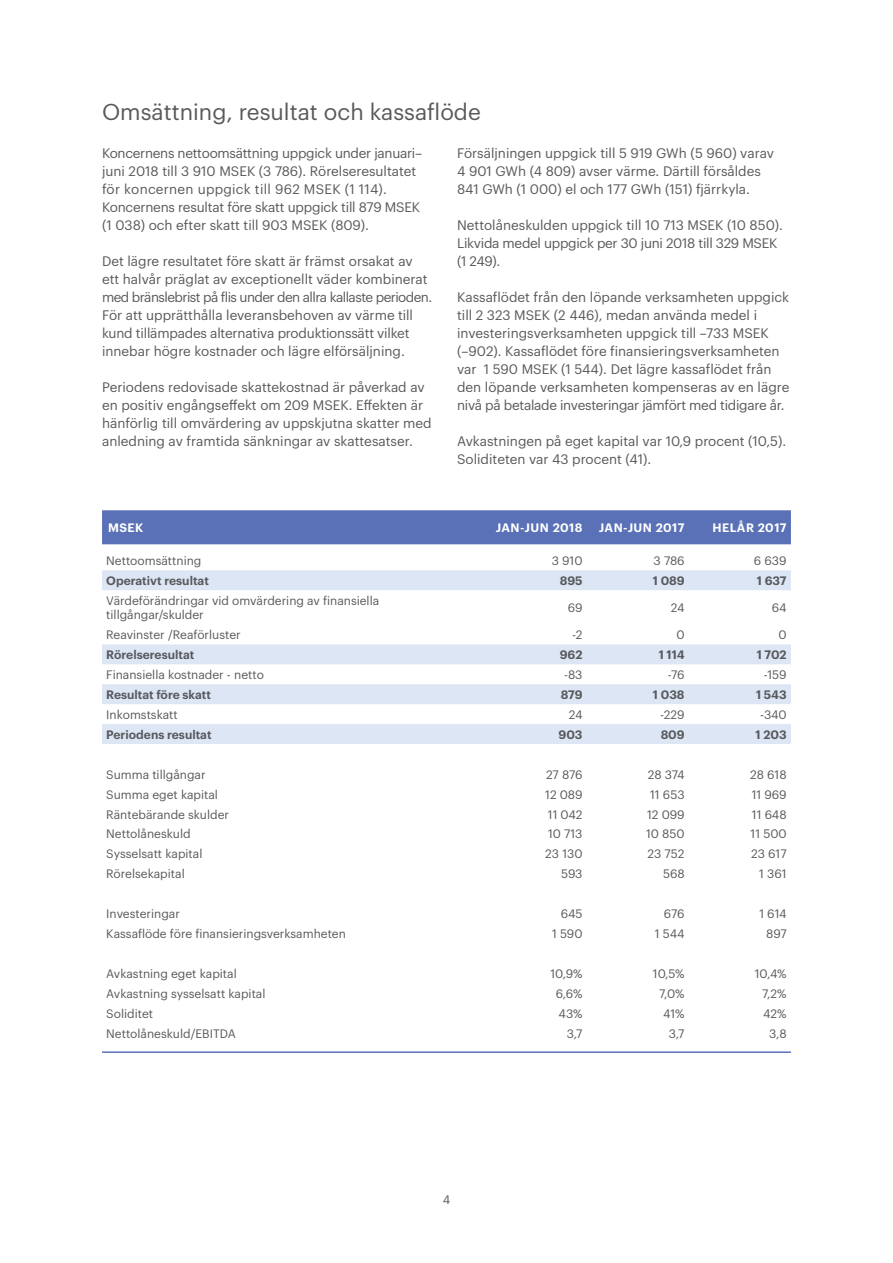
<style>
.page{position:relative;width:893px;height:1263px;background:#fff}
.page>*{position:absolute;margin:0;border:0;box-sizing:border-box;transform-origin:0 0}
.t1{font:22.5px "Graphik";color:#58595b}
.t2{font:13.5px/18px "Graphik";color:#58595b}
.t3{font:13.5px/18px "Graphik";letter-spacing:-.02em;color:#58595b}
.t4{font:12px/14.4px "Graphik";color:#58595b}
.t5{font:600 12px "Graphik";color:#58595b}
.t6{font:600 12px "Graphik";letter-spacing:.04em;color:#fff}
</style>
<div class="page">
<div style="left:102px;top:510px;width:689px;height:34px;background:#5a71b7"></div>
<svg style="left:102px;top:570px;width:689px;height:174px"></svg>
<hr style="left:102px;top:1051px;width:689px;height:2px;background:#5a71b7">
<h1 class="t1" style="left:102px;top:95px;width:380px">Omsättning, resultat och kassaflöde</h1>
<p class="t2" style="left:102px;top:143px;width:322px">Koncernens nettoomsättning uppgick under januari– juni 2018 till 3 910 MSEK (3 786). Rörelseresultatet för koncernen uppgick till 962 MSEK (1 114).<br>Koncernens resultat före skatt uppgick till 879 MSEK (1 038) och efter skatt till 903 MSEK (809).</p>
<p class="t2" style="left:102px;top:251px;width:332px">Det lägre resultatet före skatt är främst orsakat av ett halvår präglat av exceptionellt väder kombinerat med bränslebrist på flis under den allra kallaste perioden.<br>För att upprätthålla leveransbehoven av värme till kund tillämpades alternativa produktionssätt vilket innebar högre kostnader och lägre elförsäljning.</p>
<p class="t2" style="left:102px;top:377px;width:331px">Periodens redovisade skattekostnad är påverkad av en positiv engångseffekt om 209 MSEK. Effekten är hänförlig till omvärdering av uppskjutna skatter med anledning av framtida sänkningar av skattesatser.</p>
<p class="t2" style="left:457px;top:143px;width:318px">Försäljningen uppgick till 5 919 GWh (5 960) varav<br>4 901 GWh (4 809) avser värme. Därtill försåldes<br>841 GWh (1 000) el och 177 GWh (151) fjärrkyla.</p>
<p class="t3" style="left:457px;top:215px;width:327px">Nettolåneskulden uppgick till 10 713 MSEK (10 850).<br>Likvida medel uppgick per 30 juni 2018 till 329 MSEK (1 249).</p>
<p class="t2" style="left:457px;top:287px;width:334px">Kassaflödet från den löpande verksamheten uppgick till 2 323 MSEK (2 446), medan använda medel i investeringsverksamheten uppgick till –733 MSEK (–902). Kassaflödet före finansieringsverksamheten var 1 590 MSEK (1 544). Det lägre kassaflödet från den löpande verksamheten kompenseras av en lägre nivå på betalade investeringar jämfört med tidigare år.</p>
<p class="t2" style="left:457px;top:431px;width:331px">Avkastningen på eget kapital var 10,9 procent (10,5).<br>Soliditeten var 43 procent (41).</p>
<p class="t6" style="left:108px;top:519px;width:37px">MSEK</p>
<p class="t6" style="left:496px;top:519px;width:88px">JAN-JUN 2018</p>
<p class="t6" style="left:599px;top:519px;width:87px">JAN-JUN 2017</p>
<p class="t6" style="left:712px;top:519px;width:76px">HELÅR 2017</p>
<p class="t4" style="left:106px;top:553px;width:97px">Nettoomsättning</p>
<p class="t4" style="left:552px;top:553px;width:32px">3 910</p>
<p class="t4" style="left:654px;top:553px;width:33px">3 786</p>
<p class="t4" style="left:754px;top:553px;width:34px">6 639</p>
<p class="t5" style="left:106px;top:571px;width:104px">Operativt resultat</p>
<p class="t5" style="left:560px;top:571px;width:24px">895</p>
<p class="t5" style="left:653px;top:571px;width:33px">1 089</p>
<p class="t5" style="left:757px;top:571px;width:31px">1 637</p>
<p class="t4" style="left:106px;top:592px;width:274px">Värdeförändringar vid omvärdering av finansiella tillgångar/skulder</p>
<p class="t4" style="left:568px;top:600px;width:16px">69</p>
<p class="t4" style="left:671px;top:600px;width:15px">24</p>
<p class="t4" style="left:772px;top:600px;width:16px">64</p>
<p class="t4" style="left:106px;top:627px;width:136px">Reavinster /Reaförluster</p>
<p class="t4" style="left:572px;top:627px;width:12px">-2</p>
<p class="t4" style="left:676px;top:627px;width:10px">0</p>
<p class="t4" style="left:778px;top:627px;width:10px">0</p>
<p class="t5" style="left:106px;top:646px;width:89px">Rörelseresultat</p>
<p class="t5" style="left:560px;top:646px;width:24px">962</p>
<p class="t5" style="left:659px;top:646px;width:27px">1 114</p>
<p class="t5" style="left:757px;top:646px;width:31px">1 702</p>
<p class="t4" style="left:106px;top:667px;width:159px">Finansiella kostnader - netto</p>
<p class="t4" style="left:564px;top:667px;width:20px">-83</p>
<p class="t4" style="left:668px;top:667px;width:18px">-76</p>
<p class="t4" style="left:764px;top:667px;width:24px">-159</p>
<p class="t5" style="left:106px;top:685px;width:106px">Resultat före skatt</p>
<p class="t5" style="left:561px;top:685px;width:23px">879</p>
<p class="t5" style="left:653px;top:685px;width:33px">1 038</p>
<p class="t5" style="left:756px;top:685px;width:32px">1 543</p>
<p class="t4" style="left:106px;top:706px;width:73px">Inkomstskatt</p>
<p class="t4" style="left:569px;top:706px;width:15px">24</p>
<p class="t4" style="left:660px;top:706px;width:26px">-229</p>
<p class="t4" style="left:760px;top:706px;width:28px">-340</p>
<p class="t5" style="left:106px;top:725px;width:107px">Periodens resultat</p>
<p class="t5" style="left:559px;top:725px;width:25px">903</p>
<p class="t5" style="left:661px;top:725px;width:25px">809</p>
<p class="t5" style="left:756px;top:725px;width:33px">1 203</p>
<p class="t4" style="left:106px;top:766px;width:101px">Summa tillgångar</p>
<p class="t4" style="left:546px;top:766px;width:38px">27 876</p>
<p class="t4" style="left:648px;top:766px;width:38px">28 374</p>
<p class="t4" style="left:750px;top:766px;width:38px">28 618</p>
<p class="t4" style="left:106px;top:786px;width:113px">Summa eget kapital</p>
<p class="t4" style="left:545px;top:786px;width:39px">12 089</p>
<p class="t4" style="left:650px;top:786px;width:36px">11 653</p>
<p class="t4" style="left:752px;top:786px;width:36px">11 969</p>
<p class="t4" style="left:106px;top:806px;width:124px">Räntebärande skulder</p>
<p class="t4" style="left:548px;top:806px;width:36px">11 042</p>
<p class="t4" style="left:647px;top:806px;width:39px">12 099</p>
<p class="t4" style="left:752px;top:806px;width:36px">11 648</p>
<p class="t4" style="left:106px;top:826px;width:86px">Nettolåneskuld</p>
<p class="t4" style="left:548px;top:826px;width:36px">10 713</p>
<p class="t4" style="left:646px;top:826px;width:40px">10 850</p>
<p class="t4" style="left:751px;top:826px;width:38px">11 500</p>
<p class="t4" style="left:106px;top:846px;width:98px">Sysselsatt kapital</p>
<p class="t4" style="left:545px;top:846px;width:39px">23 130</p>
<p class="t4" style="left:647px;top:846px;width:39px">23 752</p>
<p class="t4" style="left:751px;top:846px;width:37px">23 617</p>
<p class="t4" style="left:106px;top:866px;width:80px">Rörelsekapital</p>
<p class="t4" style="left:561px;top:866px;width:23px">593</p>
<p class="t4" style="left:663px;top:866px;width:23px">568</p>
<p class="t4" style="left:759px;top:866px;width:29px">1 361</p>
<p class="t4" style="left:106px;top:905px;width:75px">Investeringar</p>
<p class="t4" style="left:561px;top:905px;width:23px">645</p>
<p class="t4" style="left:664px;top:905px;width:22px">676</p>
<p class="t4" style="left:759px;top:905px;width:29px">1 614</p>
<p class="t4" style="left:106px;top:925px;width:241px">Kassaflöde före finansieringsverksamheten</p>
<p class="t4" style="left:552px;top:925px;width:32px">1 590</p>
<p class="t4" style="left:655px;top:925px;width:31px">1 544</p>
<p class="t4" style="left:766px;top:925px;width:22px">897</p>
<p class="t4" style="left:106px;top:965px;width:132px">Avkastning eget kapital</p>
<p class="t4" style="left:550px;top:965px;width:34px">10,9%</p>
<p class="t4" style="left:653px;top:965px;width:33px">10,5%</p>
<p class="t4" style="left:755px;top:965px;width:33px">10,4%</p>
<p class="t4" style="left:106px;top:985px;width:161px">Avkastning sysselsatt kapital</p>
<p class="t4" style="left:556px;top:985px;width:28px">6,6%</p>
<p class="t4" style="left:659px;top:985px;width:27px">7,0%</p>
<p class="t4" style="left:762px;top:985px;width:26px">7,2%</p>
<p class="t4" style="left:106px;top:1005px;width:48px">Soliditet</p>
<p class="t4" style="left:559px;top:1005px;width:25px">43%</p>
<p class="t4" style="left:663px;top:1005px;width:23px">41%</p>
<p class="t4" style="left:763px;top:1005px;width:25px">42%</p>
<p class="t4" style="left:106px;top:1025px;width:131px">Nettolåneskuld/EBITDA</p>
<p class="t4" style="left:567px;top:1025px;width:17px">3,7</p>
<p class="t4" style="left:669px;top:1025px;width:17px">3,7</p>
<p class="t4" style="left:769px;top:1025px;width:19px">3,8</p>
<p class="t4" style="left:443px;top:1191px;width:9px">4</p>
</div>
